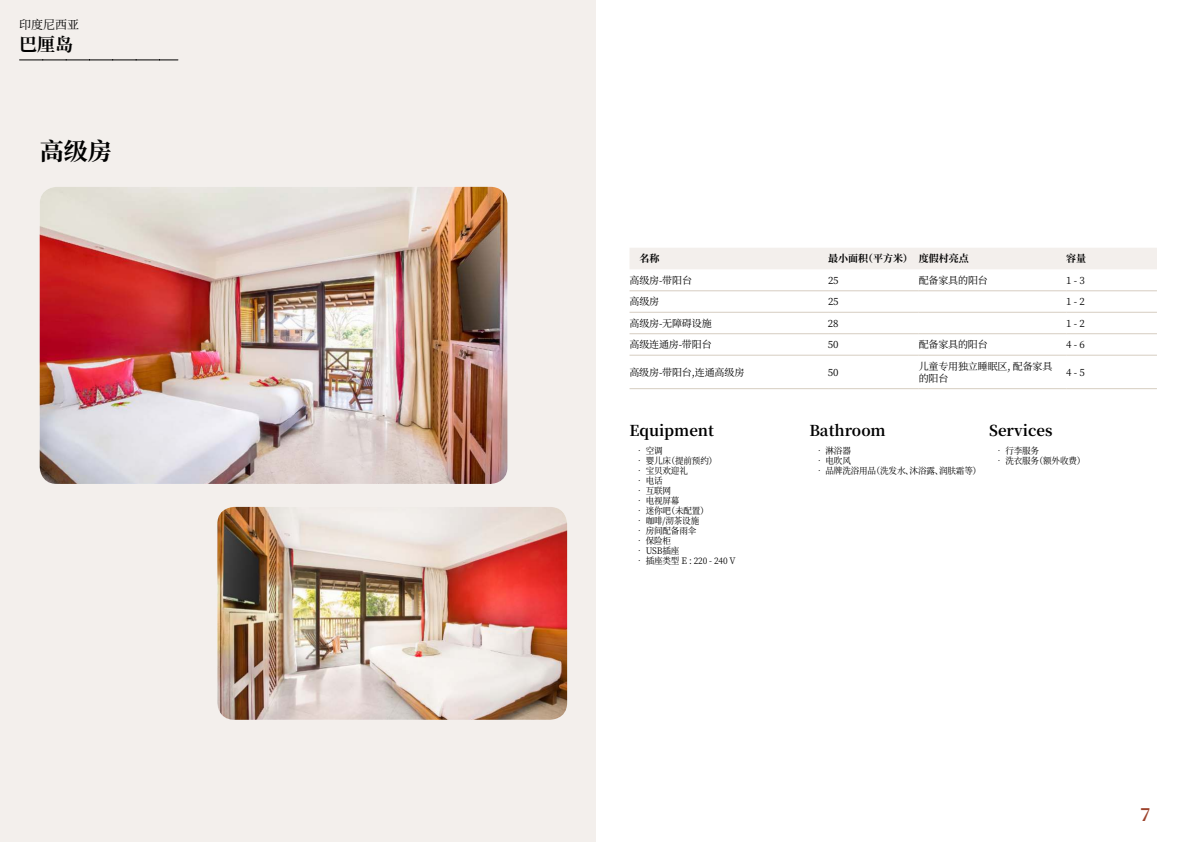
<style>
.page{position:relative;width:1191px;height:842px;background:#fff}
.page>*{position:absolute;margin:0;border:0;box-sizing:border-box;transform-origin:0 0}
.t1{font:700 24px "Noto Serif SC";color:#000}
.t2{font:700 18px "Noto Serif SC";color:#000}
.t3{font:700 18px "Noto Serif SC";color:#9d432c}
.t4{font:700 15px "Noto Serif SC";color:#000}
.t5{font:12px "Noto Serif SC";color:#000}
.t6{font:10px/12px "Noto Serif SC";letter-spacing:-.015em;color:#000}
.t7{font:700 10px "Noto Serif SC";color:#000}
.t8{font:9px "Noto Serif SC";letter-spacing:-.015em;color:#000;scale:.95 1}
</style>
<div class="page">
<div style="left:0;top:0;width:595px;height:842px;background:#f3efec"></div>
<img style="left:40px;top:187px;width:467px;height:297px">
<img style="left:217px;top:507px;width:350px;height:213px">
<svg style="left:20px;top:60px;width:158px;height:1px"></svg>
<div style="left:630px;top:248px;width:527px;height:21px;background:#f3efec"></div>
<hr style="left:629px;top:290px;width:199px;height:1px;background:#d6cdc1">
<hr style="left:828px;top:290px;width:90px;height:1px;background:#d6cdc1">
<hr style="left:918px;top:290px;width:148px;height:1px;background:#d6cdc1">
<hr style="left:1066px;top:290px;width:91px;height:1px;background:#d6cdc1">
<hr style="left:629px;top:312px;width:199px;height:1px;background:#d6cdc1">
<hr style="left:828px;top:312px;width:90px;height:1px;background:#d6cdc1">
<hr style="left:918px;top:312px;width:148px;height:1px;background:#d6cdc1">
<hr style="left:1066px;top:312px;width:91px;height:1px;background:#d6cdc1">
<hr style="left:629px;top:333px;width:199px;height:1px;background:#d6cdc1">
<hr style="left:828px;top:333px;width:90px;height:1px;background:#d6cdc1">
<hr style="left:918px;top:333px;width:148px;height:1px;background:#d6cdc1">
<hr style="left:1066px;top:333px;width:91px;height:1px;background:#d6cdc1">
<hr style="left:629px;top:355px;width:199px;height:1px;background:#d6cdc1">
<hr style="left:828px;top:355px;width:90px;height:1px;background:#d6cdc1">
<hr style="left:918px;top:355px;width:148px;height:1px;background:#d6cdc1">
<hr style="left:1066px;top:355px;width:91px;height:1px;background:#d6cdc1">
<hr style="left:629px;top:388px;width:199px;height:1px;background:#d6cdc1">
<hr style="left:828px;top:388px;width:90px;height:1px;background:#d6cdc1">
<hr style="left:918px;top:388px;width:148px;height:1px;background:#d6cdc1">
<hr style="left:1066px;top:388px;width:91px;height:1px;background:#d6cdc1">
<h3 class="t5" style="left:19px;top:17px;width:61px">印度尼西亚</h3>
<h2 class="t2" style="left:19px;top:34px;width:55px">巴厘岛</h2>
<h1 class="t1" style="left:40px;top:137px;width:73px">高级房</h1>
<p class="t7" style="left:639px;top:253px;width:21px">名称</p>
<p class="t7" style="left:828px;top:253px;width:142px">最小面积（平方米）度假村亮点</p>
<p class="t7" style="left:1066px;top:253px;width:21px">容量</p>
<p class="t6" style="left:629px;top:274px;width:64px">高级房-带阳台</p>
<p class="t6" style="left:828px;top:274px;width:12px">25</p>
<p class="t6" style="left:918px;top:274px;width:71px">配备家具的阳台</p>
<p class="t6" style="left:1066px;top:274px;width:20px">1 - 3</p>
<p class="t6" style="left:629px;top:296px;width:31px">高级房</p>
<p class="t6" style="left:828px;top:296px;width:12px">25</p>
<p class="t6" style="left:1066px;top:296px;width:20px">1 - 2</p>
<p class="t6" style="left:629px;top:317px;width:84px">高级房-无障碍设施</p>
<p class="t6" style="left:828px;top:317px;width:12px">28</p>
<p class="t6" style="left:1066px;top:317px;width:20px">1 - 2</p>
<p class="t6" style="left:629px;top:339px;width:84px">高级连通房-带阳台</p>
<p class="t6" style="left:828px;top:339px;width:12px">50</p>
<p class="t6" style="left:918px;top:339px;width:71px">配备家具的阳台</p>
<p class="t6" style="left:1066px;top:339px;width:20px">4 - 6</p>
<p class="t6" style="left:629px;top:366px;width:116px">高级房-带阳台,连通高级房</p>
<p class="t6" style="left:828px;top:366px;width:12px">50</p>
<p class="t6" style="left:918px;top:360px;width:135px">儿童专用独立睡眠区, 配备家具的阳台</p>
<p class="t6" style="left:1066px;top:366px;width:20px">4 - 5</p>
<h3 class="t4" style="left:629px;top:422px;width:86px">Equipment</h3>
<p class="t8" style="left:635px;top:446px;width:30px">• 空调</p>
<p class="t8" style="left:635px;top:456px;width:88px">• 婴儿床（提前预约）</p>
<p class="t8" style="left:635px;top:466px;width:57px">• 宝贝欢迎礼</p>
<p class="t8" style="left:635px;top:476px;width:30px">• 电话</p>
<p class="t8" style="left:635px;top:486px;width:39px">• 互联网</p>
<p class="t8" style="left:635px;top:496px;width:48px">• 电视屏幕</p>
<p class="t8" style="left:635px;top:506px;width:79px">• 迷你吧（未配置）</p>
<p class="t8" style="left:635px;top:516px;width:69px">• 咖啡/沏茶设施</p>
<p class="t8" style="left:635px;top:526px;width:66px">• 房间配备雨伞</p>
<p class="t8" style="left:635px;top:536px;width:39px">• 保险柜</p>
<p class="t8" style="left:635px;top:546px;width:48px">• USB插座</p>
<p class="t8" style="left:635px;top:556px;width:107px">• 插座类型 E : 220 - 240 V</p>
<h3 class="t4" style="left:809px;top:422px;width:78px">Bathroom</h3>
<p class="t8" style="left:815px;top:446px;width:39px">• 淋浴器</p>
<p class="t8" style="left:815px;top:456px;width:39px">• 电吹风</p>
<p class="t8" style="left:815px;top:466px;width:176px">• 品牌洗浴用品（洗发水、沐浴露、润肤霜等）</p>
<h3 class="t4" style="left:989px;top:422px;width:65px">Services</h3>
<p class="t8" style="left:994px;top:446px;width:48px">• 行李服务</p>
<p class="t8" style="left:994px;top:456px;width:97px">• 洗衣服务（额外收费）</p>
<h2 class="t3" style="left:1140px;top:804px;width:12px">7</h2>
</div>
